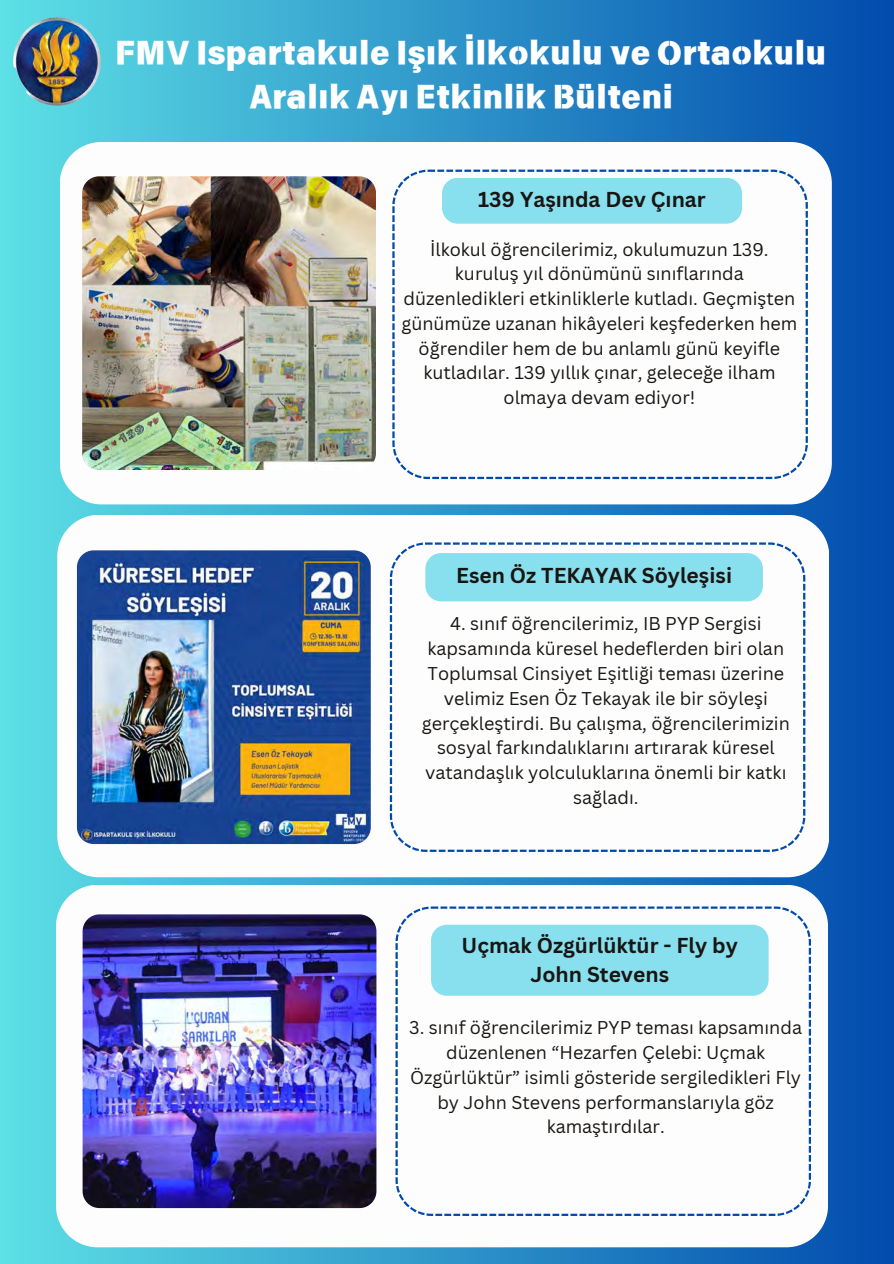
<style>
.page{position:relative;width:894px;height:1264px;background:#fff}
.page>*{position:absolute;margin:0;border:0;box-sizing:border-box;transform-origin:0 0}
.t1{font:31.5px/43.8px "Canva Title Bole Latin";color:#fff}
.t2{font:700 21px/29.2px "Canva Sans";color:#191512;text-align:center}
.t3{font:18px/24.8px "Canva Sans";color:#191512;text-align:center}
</style>
<div class="page">
<div style="left:0;top:0;width:893px;height:1263px;background:linear-gradient(to right,#5ee0e6,#024cae)"></div>
<img style="left:14px;top:17px;width:86px;height:88px">
<div style="left:57px;top:515px;width:772px;height:362px;background:#fdfdfd;border-radius:42px"></div>
<svg style="left:390px;top:542px;width:415px;height:310px"></svg>
<div style="left:425px;top:553px;width:337px;height:48px;background:#88e0ef"></div>
<div style="left:60px;top:142px;width:771px;height:362px;background:#fdfdfd;border-radius:42px"></div>
<svg style="left:392px;top:170px;width:415px;height:309px"></svg>
<div style="left:442px;top:178px;width:299px;height:46px;background:#88e0ef"></div>
<div style="left:56px;top:884px;width:771px;height:363px;background:#fdfdfd;border-radius:42px"></div>
<img style="left:77px;top:550px;width:293px;height:294px;border-radius:17px">
<img style="left:82px;top:176px;width:294px;height:294px;border-radius:17px">
<svg style="left:395px;top:906px;width:415px;height:309px"></svg>
<div style="left:431px;top:924px;width:337px;height:71px;background:#88e0ef"></div>
<img style="left:83px;top:914px;width:293px;height:293px;border-radius:17px">
<h2 class="t1" style="left:249px;top:31px;width:578px;text-indent:-134px">FMV Ispartakule Işık İlkokulu ve Ortaokulu<br>Aralık Ayı Etkinlik Bülteni</h2>
<h1 class="t2" style="left:478px;top:184px;width:229px">139 Yaşında Dev Çınar</h1>
<p class="t3" style="left:401px;top:236px;width:397px">İlkokul öğrencilerimiz, okulumuzun 139. kuruluş yıl dönümünü sınıflarında düzenledikleri etkinliklerle kutladı. Geçmişten günümüze uzanan hikâyeleri keşfederken hem öğrendiler hem de bu anlamlı günü keyifle kutladılar. 139 yıllık çınar, geleceğe ilham olmaya devam ediyor!</p>
<p class="t2" style="left:456px;top:560px;width:274px">Esen Öz TEKAYAK Söyleşisi</p>
<p class="t3" style="left:422px;top:611px;width:369px">4. sınıf öğrencilerimiz, IB PYP Sergisi kapsamında küresel hedeflerden biri olan Toplumsal Cinsiyet Eşitliği teması üzerine velimiz Esen Öz Tekayak ile bir söyleşi gerçekleştirdi. Bu çalışma, öğrencilerimizin sosyal farkındalıklarını artırarak küresel vatandaşlık yolculuklarına önemli bir katkı sağladı.</p>
<h2 class="t2" style="left:461px;top:930px;width:278px">Uçmak Özgürlüktür - Fly by<br>John Stevens</h2>
<p class="t3" style="left:409px;top:1014px;width:394px">3. sınıf öğrencilerimiz PYP teması kapsamında düzenlenen “Hezarfen Çelebi: Uçmak Özgürlüktür” isimli gösteride sergiledikleri Fly by John Stevens performanslarıyla göz kamaştırdılar.</p>
</div>
